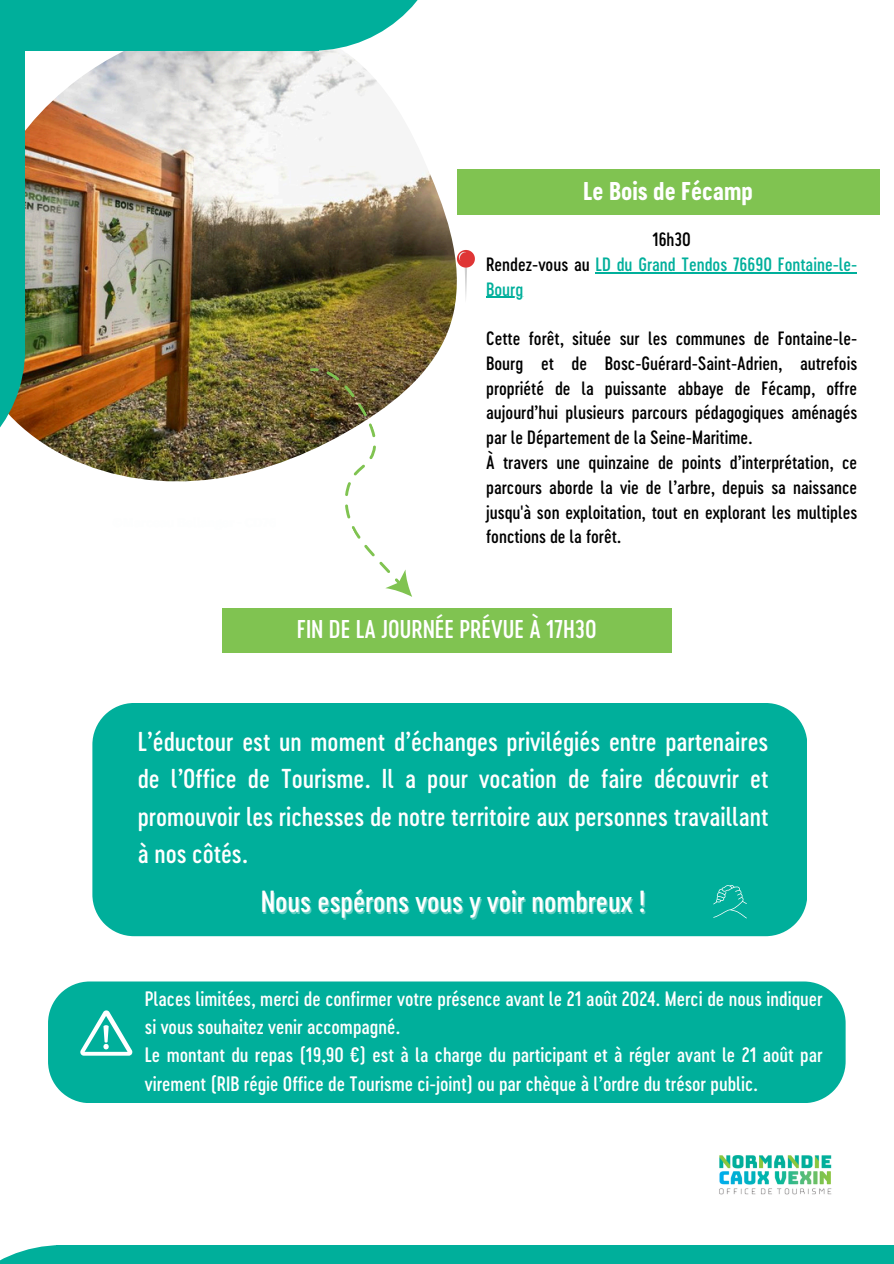
<style>
.page{position:relative;width:894px;height:1264px;background:#fff}
.page>*{position:absolute;margin:0;border:0;box-sizing:border-box;transform-origin:0 0}
.t1{font:28.5px "Cervo Neue Medium Neue";color:#fff}
.t2{font:25.5px/37.2px "Cervo Neue Medium Neue";color:#fff;text-align:justify}
.t3{font:24px "Cervo Neue Medium Neue";color:#fff}
.t4{font:24px "Cervo Neue Bold Neue";color:#fff}
.t5{font:19.5px/28.2px "Cervo Neue Medium Neue";color:#fff}
.t6{font:18px/24.8px "Cervo Neue Medium Neue";color:#000;text-align:justify}
.t7{font:18px/24.8px "Cervo Neue Medium Neue";color:#00af9b;text-align:center}
.s1{color:#000}
</style>
<div class="page">
<img style="left:25px;top:51px;width:432px;height:430px">
<svg style="left:286px;top:364px;width:147px;height:233px"></svg>
<div style="left:0;top:0;width:318px;height:51px;background:#00af9b"></div>
<svg style="left:318px;top:0;width:100px;height:51px;fill:#00af9b"></svg>
<img style="left:719px;top:1155px;width:113px;height:40px">
<div style="left:0;top:0;width:25px;height:355px;background:#00af9b"></div>
<svg style="left:0;top:355px;width:25px;height:75px;fill:#00af9b"></svg>
<div style="left:92px;top:703px;width:714px;height:233px;background:#00af9b"></div>
<div style="left:56px;top:1244px;width:837px;height:19px;background:#00af9b"></div>
<div style="left:0;top:1244px;width:196px;height:19px;background:#00af9b"></div>
<div style="left:457px;top:169px;width:422px;height:46px;background:#80c351"></div>
<div style="left:222px;top:608px;width:449px;height:44px;background:#80c351"></div>
<div style="left:48px;top:981px;width:797px;height:122px;background:#00af9b"></div>
<svg style="left:80px;top:1010px;width:53px;height:45px"></svg>
<svg style="left:713px;top:884px;width:33px;height:34px"></svg>
<hr style="left:595px;top:272px;width:262px;height:1px;background:#00af9b">
<hr style="left:486px;top:297px;width:37px;height:1px;background:#00af9b">
<svg style="left:457px;top:250px;width:18px;height:49px"></svg>
<p class="t4" style="left:583px;top:176px;width:171px">Le Bois de Fécamp</p>
<h2 class="t7" style="left:486px;top:226px;width:372px"><span class="s1">16h30<br>Rendez-vous au</span> LD du Grand Tendos 76690 Fontaine-le-</h2>
<h3 class="t7" style="left:486px;top:276px;width:39px">Bourg</h3>
<h3 class="t6" style="left:486px;top:325px;width:372px">Cette forêt, située sur les communes de Fontaine-le-Bourg et de Bosc-Guérard-Saint-Adrien, autrefois propriété de la puissante abbaye de Fécamp, offre</h3>
<h1 class="t6" style="left:486px;top:400px;width:372px;text-align:left">aujourd’hui plusieurs parcours pédagogiques aménagés par le Département de la Seine-Maritime.<br>À travers une quinzaine de points d’interprétation, ce parcours aborde la vie de l’arbre, depuis sa naissance jusqu'à son exploitation, tout en explorant les multiples fonctions de la forêt.</h1>
<h3 class="t3" style="left:297px;top:614px;width:301px">FIN DE LA JOURNÉE PRÉVUE À 17H30</h3>
<h4 class="t2" style="left:138px;top:722px;width:632px">L’éductour est un moment d’échanges privilégiés entre partenaires de l’Office de Tourisme. Il a pour vocation de faire découvrir et promouvoir les richesses de notre territoire aux personnes travaillant à nos côtés.</h4>
<h4 class="t1" style="left:260px;top:883px;width:386px">Nous espérons vous y voir nombreux !</h4>
<p class="t5" style="left:145px;top:984px;width:679px">Places limitées, merci de confirmer votre présence avant le 21 août 2024. Merci de nous indiquer si vous souhaitez venir accompagné.<br>Le montant du repas (19,90 €) est à la charge du participant et à régler avant le 21 août par virement (RIB régie Office de Tourisme ci-joint) ou par chèque à l’ordre du trésor public.</p>
</div>
